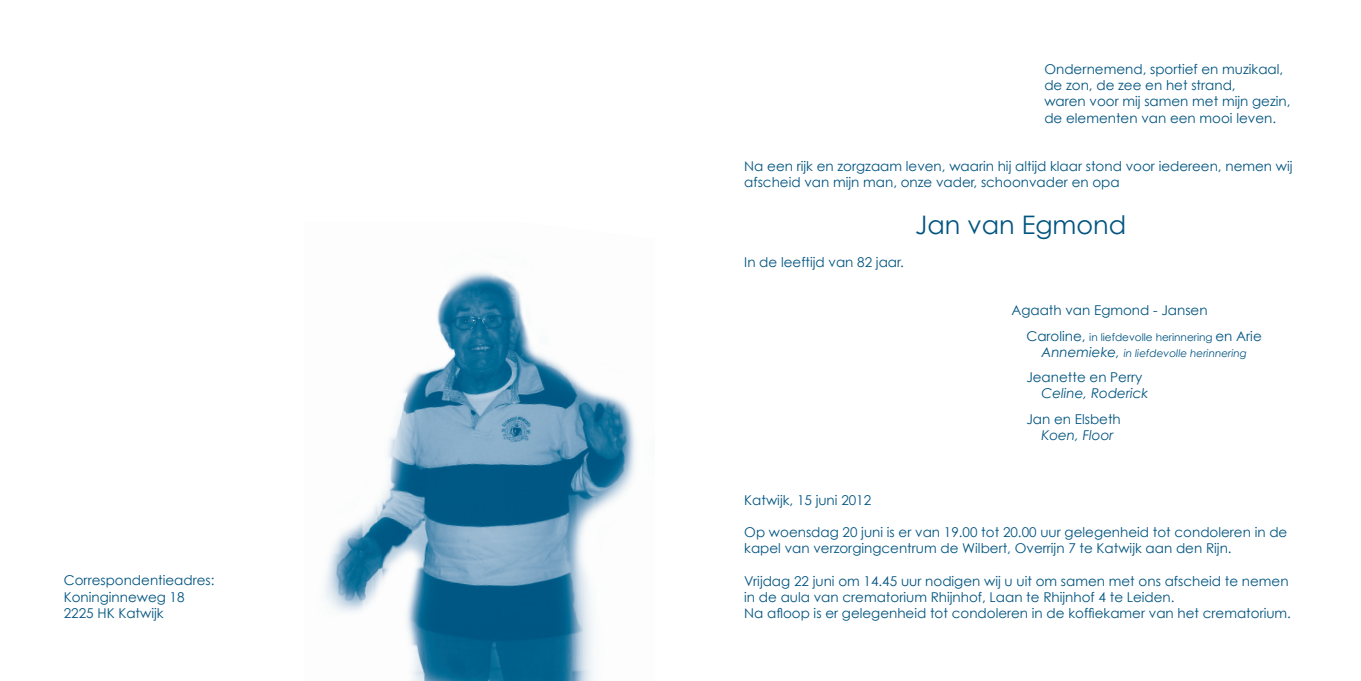
<style>
.page{position:relative;width:1361px;height:681px;background:#fff}
.page>*{position:absolute;margin:0;border:0;box-sizing:border-box;transform-origin:0 0}
.t1{font:25.5px "Century Gothic";color:#005480}
.t2{font:13.5px/16.2px "Century Gothic";color:#005480}
.t3{font:italic 13.5px "Century Gothic";color:#005480}
.t4{font:10.5px/16.2px "Century Gothic";color:#005480;text-align:center}
.s1{font-size:13.5px}
.s2{font-style:italic;font-size:13.5px}
.s3{font-style:italic}
</style>
<div class="page">
<img style="left:324px;top:272px;width:312px;height:408px">
<p class="t2" style="left:64px;top:572px;width:152px">Correspondentieadres:<br>Koninginneweg 18<br>2225 HK Katwijk</p>
<p class="t2" style="left:1044px;top:61px;width:247px">Ondernemend, sportief en muzikaal, de zon, de zee en het strand,<br>waren voor mij samen met mijn gezin, de elementen van een mooi leven.</p>
<p class="t2" style="left:744px;top:158px;width:550px">Na een rijk en zorgzaam leven, waarin hij altijd klaar stond voor iedereen, nemen wij afscheid van mijn man, onze vader, schoonvader en opa</p>
<h1 class="t1" style="left:915px;top:209px;width:212px">Jan van Egmond</h1>
<p class="t2" style="left:744px;top:253px;width:161px">In de leeftijd van 82 jaar.</p>
<p class="t2" style="left:1011px;top:302px;width:198px">Agaath van Egmond - Jansen</p>
<p class="t4" style="left:1026px;top:328px;width:237px"><span class="s1">Caroline,</span> in liefdevolle herinnering <span class="s1">en Arie<br></span><span class="s2">Annemieke,</span> <span class="s3">in liefdevolle herinnering</span></p>
<p class="t2" style="left:1026px;top:369px;width:118px">Jeanette en Perry</p>
<p class="t3" style="left:1041px;top:385px;width:108px">Celine, Roderick</p>
<p class="t2" style="left:1026px;top:410px;width:96px">Jan en Elsbeth</p>
<p class="t3" style="left:1041px;top:426px;width:74px">Koen, Floor</p>
<p class="t2" style="left:744px;top:491px;width:128px">Katwijk, 15 juni 2012</p>
<p class="t2" style="left:744px;top:523px;width:544px">Op woensdag 20 juni is er van 19.00 tot 20.00 uur gelegenheid tot condoleren in de kapel van verzorgingcentrum de Wilbert, Overrijn 7 te Katwijk aan den Rijn.</p>
<p class="t2" style="left:744px;top:572px;width:548px">Vrijdag 22 juni om 14.45 uur nodigen wij u uit om samen met ons afscheid te nemen in de aula van crematorium Rhijnhof, Laan te Rhijnhof 4 te Leiden.<br>Na afloop is er gelegenheid tot condoleren in de koffiekamer van het crematorium.</p>
</div>
